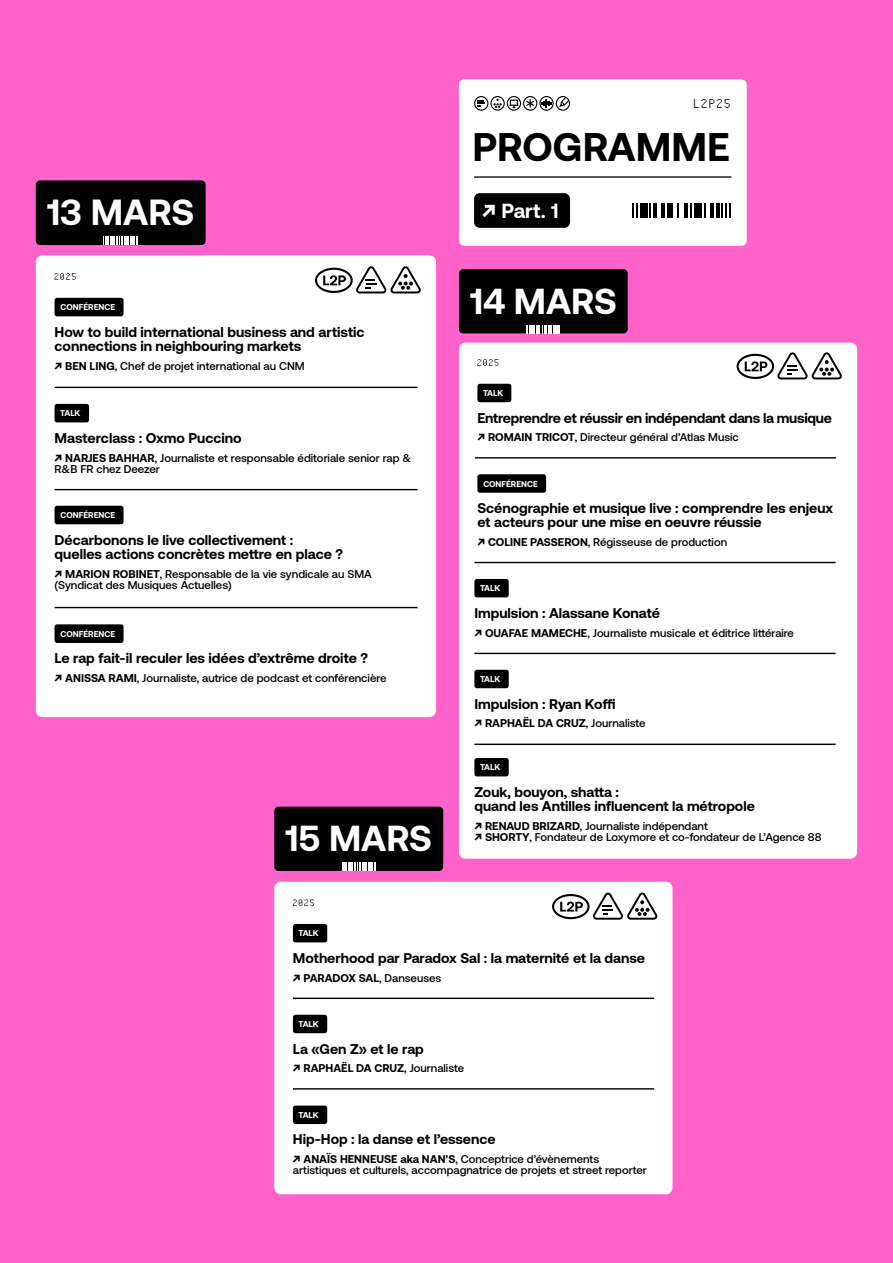
<style>
.page{position:relative;width:893px;height:1263px;background:#ff63c9}
.page>*{position:absolute;margin:0;border:0;box-sizing:border-box;transform-origin:0 0}
.t1{font:700 39.9px "Aeonik";color:#000}
.t2{font:700 36.3px "Aeonik";color:#fff}
.t3{font:700 36.15px "Aeonik";color:#fff}
.t4{font:700 20.4px "Aeonik";color:#fff}
.t5{font:700 14.1px/14.1px "Aeonik";color:#000}
.t6{font:700 14.1px "Aeonik";letter-spacing:-.02em;color:#000}
.t7{font:12.75px "Cygnito Mono Pro Light Dotted R";color:#000}
.t8{font:500 11.25px/11.2px "Aeonik";color:#000}
.t9{font:700 11.25px "Aeonik";color:#000}
.t10{font:700 8.55px "Aeonik";color:#fff}
.t11{font:700 8.4px "Aeonik";color:#fff}
.s1{font-weight:700}
.s2{font-weight:500}
</style>
<div class="page">
<div style="left:459px;top:79px;width:288px;height:167px;background:#fff;border-radius:5px"></div>
<svg style="left:474px;top:96px;width:96px;height:15px"></svg>
<hr style="left:474px;top:176px;width:257px;height:2px;background:#000">
<div style="left:474px;top:193px;width:96px;height:35px;background:#000;border-radius:6px"></div>
<svg style="left:632px;top:203px;width:6px;height:15px"></svg>
<svg style="left:649px;top:203px;width:2px;height:15px"></svg>
<svg style="left:677px;top:203px;width:2px;height:15px"></svg>
<svg style="left:690px;top:203px;width:2px;height:15px"></svg>
<svg style="left:704px;top:203px;width:2px;height:15px"></svg>
<svg style="left:721px;top:203px;width:10px;height:15px"></svg>
<hr style="left:653px;top:203px;width:4px;height:15px;background:#000">
<hr style="left:684px;top:203px;width:4px;height:15px;background:#000">
<hr style="left:710px;top:203px;width:3px;height:15px;background:#000">
<hr style="left:716px;top:203px;width:3px;height:15px;background:#000">
<hr style="left:661px;top:203px;width:4px;height:15px;background:#000">
<div style="left:667px;top:203px;width:6px;height:15px;background:#000"></div>
<div style="left:640px;top:203px;width:7px;height:15px;background:#000"></div>
<div style="left:694px;top:203px;width:8px;height:15px;background:#000"></div>
<div style="left:36px;top:180px;width:170px;height:65px;background:#020203;border-radius:4px"></div>
<svg style="left:105px;top:237px;width:33px;height:8px"></svg>
<div style="left:36px;top:255px;width:400px;height:462px;background:#fff;border-radius:7px"></div>
<hr style="left:55px;top:387px;width:363px;height:1px;background:#000">
<hr style="left:55px;top:607px;width:363px;height:1px;background:#000">
<div style="left:55px;top:298px;width:69px;height:18px;background:#000;border-radius:3px"></div>
<div style="left:55px;top:506px;width:69px;height:18px;background:#000;border-radius:3px"></div>
<svg style="left:315px;top:266px;width:106px;height:27px"></svg>
<svg style="left:55px;top:273px;width:21px;height:7px"></svg>
<div style="left:55px;top:624px;width:69px;height:19px;background:#000;border-radius:3px"></div>
<hr style="left:55px;top:489px;width:363px;height:1px;background:#000">
<div style="left:55px;top:404px;width:34px;height:18px;background:#000;border-radius:3px"></div>
<div style="left:459px;top:269px;width:169px;height:64px;background:#020203;border-radius:4px"></div>
<svg style="left:526px;top:325px;width:34px;height:8px"></svg>
<div style="left:459px;top:343px;width:398px;height:516px;background:#fff;border-radius:7px"></div>
<hr style="left:475px;top:457px;width:361px;height:1px;background:#000">
<hr style="left:474px;top:562px;width:362px;height:1px;background:#000">
<hr style="left:474px;top:744px;width:362px;height:1px;background:#000">
<div style="left:477px;top:384px;width:34px;height:18px;background:#000;border-radius:3px"></div>
<div style="left:474px;top:758px;width:35px;height:18px;background:#000;border-radius:3px"></div>
<svg style="left:736px;top:352px;width:106px;height:27px"></svg>
<svg style="left:477px;top:359px;width:21px;height:7px"></svg>
<div style="left:477px;top:474px;width:69px;height:19px;background:#000;border-radius:3px"></div>
<hr style="left:474px;top:653px;width:362px;height:1px;background:#000">
<div style="left:474px;top:579px;width:35px;height:18px;background:#000;border-radius:3px"></div>
<div style="left:474px;top:670px;width:35px;height:18px;background:#000;border-radius:3px"></div>
<div style="left:274px;top:807px;width:169px;height:64px;background:#020203;border-radius:4px"></div>
<svg style="left:342px;top:862px;width:34px;height:9px"></svg>
<div style="left:274px;top:882px;width:398px;height:312px;background:#fff;border-radius:7px"></div>
<hr style="left:293px;top:997px;width:361px;height:2px;background:#000">
<hr style="left:293px;top:1088px;width:361px;height:1px;background:#000">
<div style="left:293px;top:1105px;width:34px;height:19px;background:#000;border-radius:3px"></div>
<div style="left:293px;top:924px;width:34px;height:18px;background:#000;border-radius:3px"></div>
<div style="left:293px;top:1015px;width:34px;height:18px;background:#000;border-radius:3px"></div>
<svg style="left:552px;top:892px;width:105px;height:28px"></svg>
<svg style="left:293px;top:899px;width:21px;height:7px"></svg>
<p class="t7" style="left:693px;top:94px;width:40px">L2P25</p>
<h2 class="t2" style="left:47px;top:192px;width:149px">13 MARS</h2>
<p class="t10" style="left:61px;top:302px;width:56px">CONFÉRENCE</p>
<p class="t5" style="left:55px;top:325px;width:312px">How to build international business and artistic connections in neighbouring markets</p>
<p class="t8" style="left:55px;top:360px;width:252px"><span class="s1">↗ BEN LING</span>, Chef de projet international au CNM</p>
<p class="t10" style="left:60px;top:408px;width:22px">TALK</p>
<p class="t5" style="left:55px;top:431px;width:189px">Masterclass : Oxmo Puccino</p>
<p class="t8" style="left:55px;top:452px;width:358px"><span class="s1">↗ NARJES BAHHAR</span>, Journaliste et responsable éditoriale senior rap &amp;<br>R&amp;B FR chez Deezer</p>
<p class="t10" style="left:61px;top:510px;width:56px">CONFÉRENCE</p>
<p class="t5" style="left:55px;top:533px;width:290px">Décarbonons le live collectivement : quelles actions concrètes mettre en place ?</p>
<p class="t8" style="left:55px;top:568px;width:319px"><span class="s1">↗ MARION ROBINET</span>, Responsable de la vie syndicale au SMA (Syndicat des Musiques Actuelles)</p>
<p class="t10" style="left:61px;top:629px;width:56px">CONFÉRENCE</p>
<p class="t5" style="left:55px;top:651px;width:315px">Le rap fait-il reculer les idées d’extrême droite ?</p>
<p class="t8" style="left:55px;top:673px;width:334px"><span class="s1">↗ ANISSA RAMI</span>, Journaliste, autrice de podcast et conférencière</p>
<h3 class="t3" style="left:285px;top:818px;width:148px">15 MARS</h3>
<p class="t11" style="left:299px;top:928px;width:22px">TALK</p>
<h1 class="t1" style="left:472px;top:124px;width:259px">PROGRAMME</h1>
<h3 class="t4" style="left:482px;top:200px;width:78px">↗ Part. 1</h3>
<h3 class="t3" style="left:470px;top:280px;width:148px">14 MARS</h3>
<p class="t11" style="left:483px;top:388px;width:22px">TALK</p>
<p class="t6" style="left:477px;top:410px;width:356px">Entreprendre et réussir en indépendant dans la musique</p>
<p class="t8" style="left:477px;top:432px;width:263px"><span class="s1">↗ ROMAIN TRICOT</span>, Directeur général d’Atlas Music</p>
<p class="t11" style="left:483px;top:479px;width:56px">CONFÉRENCE</p>
<p class="t5" style="left:477px;top:501px;width:357px">Scénographie et musique live : comprendre les enjeux et acteurs pour une mise en oeuvre réussie</p>
<p class="t8" style="left:477px;top:536px;width:251px"><span class="s1">↗ COLINE PASSERON</span>, Régisseuse de production</p>
<p class="t11" style="left:480px;top:583px;width:22px">TALK</p>
<p class="t5" style="left:474px;top:606px;width:187px">Impulsion : Alassane Konaté</p>
<p class="t8" style="left:474px;top:627px;width:321px"><span class="s1">↗ OUAFAE MAMECHE</span>, Journaliste musicale et éditrice littéraire</p>
<p class="t11" style="left:480px;top:674px;width:22px">TALK</p>
<p class="t5" style="left:474px;top:696px;width:143px">Impulsion : Ryan Koffi</p>
<p class="t9" style="left:474px;top:717px;width:173px">↗ RAPHAËL DA CRUZ<span class="s2">, Journaliste</span></p>
<p class="t11" style="left:480px;top:762px;width:22px">TALK</p>
<p class="t5" style="left:474px;top:785px;width:282px">Zouk, bouyon, shatta :<br>quand les Antilles influencent la métropole</p>
<p class="t8" style="left:474px;top:820px;width:349px"><span class="s1">↗ RENAUD BRIZARD</span>, Journaliste indépendant<br><span class="s1">↗ SHORTY</span>, Fondateur de Loxymore et co-fondateur de L’Agence 88</p>
<p class="t5" style="left:293px;top:951px;width:354px">Motherhood par Paradox Sal : la maternité et la danse</p>
<p class="t9" style="left:293px;top:971px;width:150px">↗ PARADOX SAL<span class="s2">, Danseuses</span></p>
<p class="t11" style="left:299px;top:1019px;width:22px">TALK</p>
<p class="t5" style="left:293px;top:1041px;width:133px">La «Gen Z» et le rap</p>
<p class="t9" style="left:293px;top:1062px;width:173px">↗ RAPHAËL DA CRUZ<span class="s2">, Journaliste</span></p>
<p class="t11" style="left:299px;top:1110px;width:22px">TALK</p>
<p class="t5" style="left:293px;top:1132px;width:204px">Hip-Hop : la danse et l’essence</p>
<p class="t8" style="left:293px;top:1153px;width:355px"><span class="s1">↗ ANAÏS HENNEUSE aka NAN’S</span>, Conceptrice d’évènements artistiques et culturels, accompagnatrice de projets et street reporter</p>
</div>
